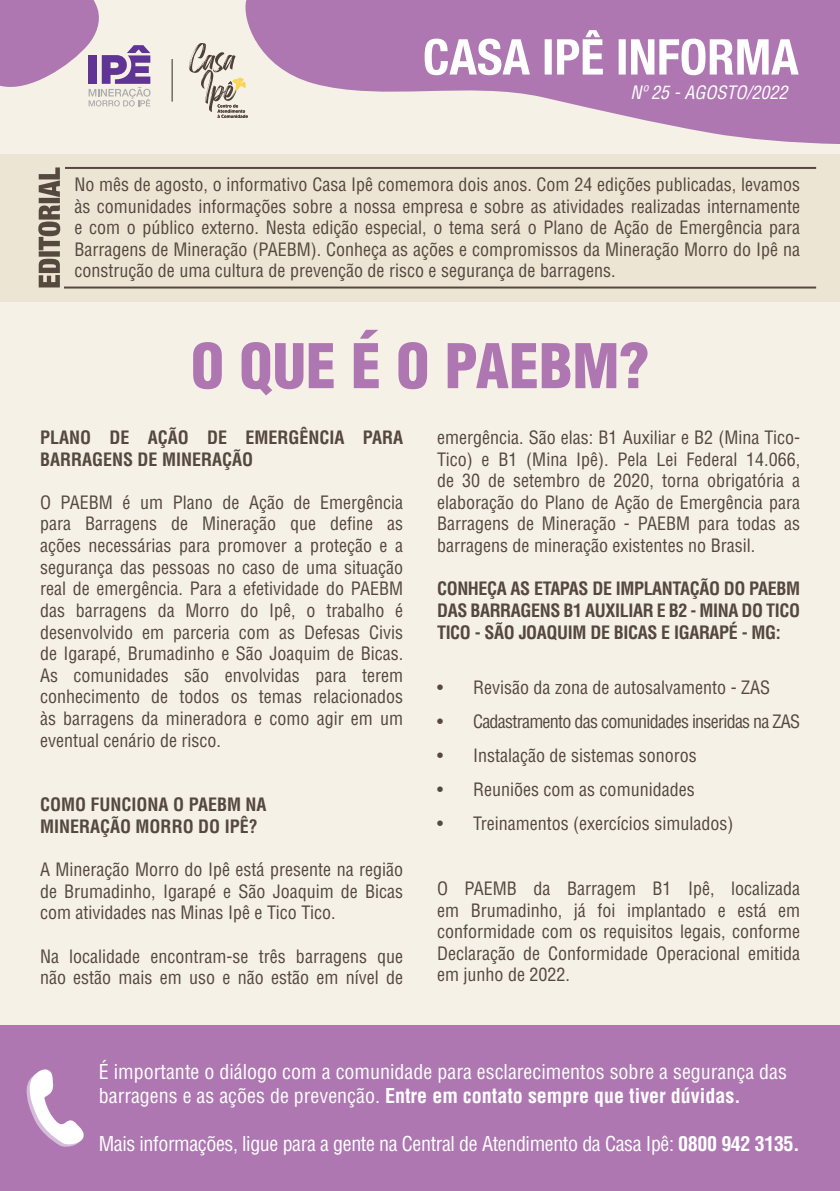
<style>
.page{position:relative;width:840px;height:1191px;background:#fff}
.page>*{position:absolute;margin:0;border:0;box-sizing:border-box;transform-origin:0 0}
.t1{font:900 condensed 60px "Helvetica LT Std";color:#ae77b2}
.t2{font:condensed 20px/24px "Helvetica LT Std";color:#fff}
.t3{font:condensed 20px "Helvetica LT Std";letter-spacing:-.02em;color:#fff}
.t4{font:condensed 18px/21.6px "Helvetica LT Std";color:#54483f;text-align:justify}
.t5{font:700 condensed 18px/21.6px "Helvetica LT Std";color:#54483f}
.t6{font:condensed 18px "Helvetica LT Std";letter-spacing:-.04em;color:#54483f}
.t7{font:italic condensed 18px "Helvetica LT Std";color:#fff}
.s1{font-weight:700}
</style>
<div class="page">
<div style="left:0;top:0;width:839px;height:1191px;background:#f6f1e6"></div>
<svg style="left:245px;top:0;width:594px;height:144px;fill:#ae77b2"></svg>
<svg style="left:424px;top:30px;width:374px;height:45px;background:#ceadd0"></svg>
<hr style="left:171px;top:59px;width:2px;height:43px;background:#4d4139">
<svg style="left:189px;top:43px;width:59px;height:75px"></svg>
<svg style="left:0;top:0;width:150px;height:106px"></svg>
<div style="left:0;top:154px;width:839px;height:148px;background:#ece5d3"></div>
<svg style="left:38px;top:167px;width:22px;height:120px"></svg>
<hr style="left:65px;top:167px;width:750px;height:2px;background:#57483f">
<hr style="left:64px;top:286px;width:751px;height:2px;background:#57483f">
<div style="left:0;top:1025px;width:839px;height:166px;background:#ae77b2"></div>
<svg style="left:26px;top:1069px;width:58px;height:78px"></svg>
<p class="t7" style="left:630px;top:81px;width:158px">Nº 25 - AGOSTO/2022</p>
<p class="t4" style="left:74px;top:173px;width:727px">No mês de agosto, o informativo Casa Ipê comemora dois anos. Com 24 edições publicadas, levamos às comunidades informações sobre a nossa empresa e sobre as atividades realizadas internamente e com o público externo. Nesta edição especial, o tema será o Plano de Ação de Emergência para Barragens de Mineração (PAEBM). Conheça as ações e compromissos da Mineração Morro do Ipê na construção de uma cultura de prevenção de risco e segurança de barragens.</p>
<p class="t1" style="left:191px;top:328px;width:459px">O QUE É O PAEBM?</p>
<p class="t4" style="left:437px;top:426px;width:364px">emergência. São elas: B1 Auxiliar e B2 (Mina Tico-Tico) e B1 (Mina Ipê). Pela Lei Federal 14.066, de 30 de setembro de 2020, torna obrigatória a elaboração do Plano de Ação de Emergência para Barragens de Mineração - PAEBM para todas as barragens de mineração existentes no Brasil.</p>
<p class="t5" style="left:437px;top:578px;width:364px;text-align:justify">CONHEÇA AS ETAPAS DE IMPLANTAÇÃO DO PAEBM DAS BARRAGENS B1 AUXILIAR E B2 - MINA DO TICO TICO - SÃO JOAQUIM DE BICAS E IGARAPÉ - MG:</p>
<p class="t5" style="left:40px;top:426px;width:364px">PLANO DE AÇÃO DE EMERGÊNCIA PARA<br>BARRAGENS DE MINERAÇÃO</p>
<p class="t4" style="left:40px;top:491px;width:364px">O PAEBM é um Plano de Ação de Emergência para Barragens de Mineração que define as ações necessárias para promover a proteção e a segurança das pessoas no caso de uma situação real de emergência. Para a efetividade do PAEBM das barragens da Morro do Ipê, o trabalho é desenvolvido em parceria com as Defesas Civis de Igarapé, Brumadinho e São Joaquim de Bicas.<br>As comunidades são envolvidas para terem conhecimento de todos os temas relacionados às barragens da mineradora e como agir em um eventual cenário de risco.</p>
<p class="t4" style="left:437px;top:676px;width:334px">• Revisão da zona de autosalvamento - ZAS</p>
<p class="t6" style="left:437px;top:710px;width:364px">• Cadastramento das comunidades inseridas na ZAS</p>
<p class="t4" style="left:437px;top:744px;width:261px">• Instalação de sistemas sonoros</p>
<p class="t4" style="left:437px;top:778px;width:259px">• Reuniões com as comunidades</p>
<p class="t4" style="left:437px;top:812px;width:298px">• Treinamentos (exercícios simulados)</p>
<p class="t5" style="left:40px;top:794px;width:228px">COMO FUNCIONA O PAEBM NA</p>
<p class="t5" style="left:40px;top:815px;width:219px">MINERAÇÃO MORRO DO IPÊ?</p>
<p class="t4" style="left:40px;top:858px;width:364px">A Mineração Morro do Ipê está presente na região de Brumadinho, Igarapé e São Joaquim de Bicas com atividades nas Minas Ipê e Tico Tico.</p>
<p class="t4" style="left:40px;top:945px;width:364px">Na localidade encontram-se três barragens que não estão mais em uso e não estão em nível de</p>
<p class="t4" style="left:437px;top:877px;width:364px">O PAEMB da Barragem B1 Ipê, localizada em Brumadinho, já foi implantado e está em conformidade com os requisitos legais, conforme Declaração de Conformidade Operacional emitida em junho de 2022.</p>
<p class="t2" style="left:99px;top:1059px;width:689px">É importante o diálogo com a comunidade para esclarecimentos sobre a segurança das barragens e as ações de prevenção. <span class="s1">Entre em contato sempre que tiver dúvidas.</span></p>
<p class="t3" style="left:99px;top:1131px;width:702px">Mais informações, ligue para a gente na Central de Atendimento da Casa Ipê: <span class="s1">0800 942 3135.</span></p>
</div>
